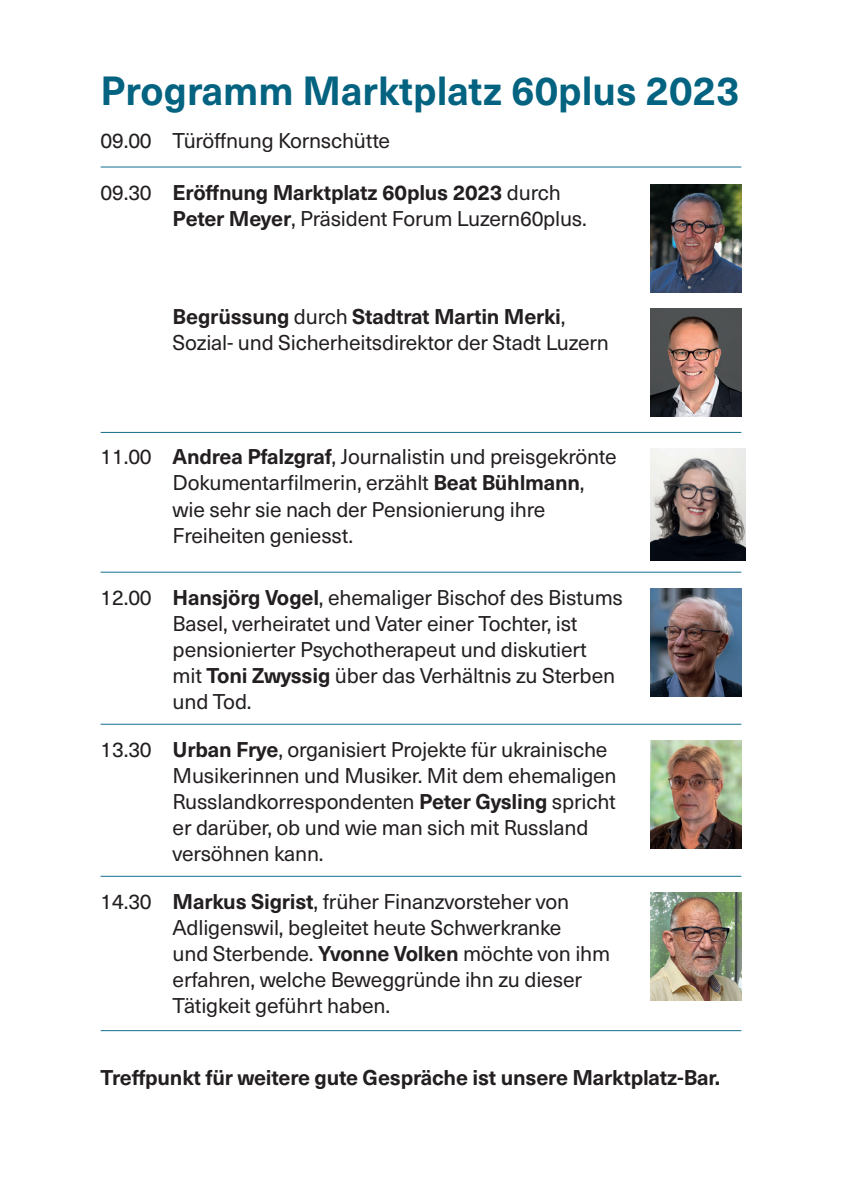
<style>
.page{position:relative;width:842px;height:1191px;background:#fff}
.page>*{position:absolute;margin:0;border:0;box-sizing:border-box;transform-origin:0 0}
.titel{font:700 40px "Neue Haas Unica Pro";color:#046380}
.text{font:21px/26px "Neue Haas Unica Pro";letter-spacing:-.01em;color:#231f20}
.text-2{font:700 21px "Neue Haas Unica Pro";letter-spacing:-.01em;color:#231f20}
.s1{font-weight:400}
.s2{font-weight:700}
</style>
<div class="page">
<img style="left:651px;top:184px;width:90px;height:108px">
<img style="left:651px;top:308px;width:90px;height:108px">
<img style="left:651px;top:448px;width:94px;height:112px">
<img style="left:651px;top:589px;width:90px;height:107px">
<img style="left:651px;top:741px;width:90px;height:107px">
<img style="left:651px;top:892px;width:90px;height:108px">
<hr style="left:101px;top:167px;width:640px;height:1px;background:#116f8b">
<hr style="left:101px;top:432px;width:640px;height:1px;background:#116f8b">
<hr style="left:101px;top:572px;width:640px;height:1px;background:#116f8b">
<hr style="left:101px;top:724px;width:640px;height:1px;background:#116f8b">
<hr style="left:101px;top:876px;width:640px;height:1px;background:#116f8b">
<hr style="left:101px;top:1030px;width:640px;height:1px;background:#116f8b">
<p class="titel" style="left:101px;top:66px;width:640px">Programm Marktplatz 60plus 2023</p>
<p class="text" style="left:101px;top:128px;width:291px">09.00 Türöffnung Kornschütte</p>
<p class="text-2" style="left:101px;top:180px;width:462px"><span class="s1">09.30</span> Eröffnung Marktplatz 60plus 2023 <span class="s1">durch</span></p>
<p class="text" style="left:173px;top:206px;width:416px"><span class="s2">Peter Meyer</span>, Präsident Forum Luzern60plus.</p>
<p class="text-2" style="left:173px;top:304px;width:394px">Begrüssung <span class="s1">durch</span> Stadtrat Martin Merki<span class="s1">,</span></p>
<p class="text" style="left:173px;top:330px;width:438px">Sozial- und Sicherheitsdirektor der Stadt Luzern</p>
<p class="text" style="left:173px;top:444px;width:445px;text-indent:-72px">11.00 <span class="s2">Andrea Pfalzgraf</span>, Journalistin und preisgekrönte<br>Dokumentarfilmerin, erzählt <span class="s2">Beat Bühlmann</span>,</p>
<p class="text" style="left:173px;top:496px;width:374px">wie sehr sie nach der Pensionierung ihre</p>
<p class="text" style="left:173px;top:522px;width:182px">Freiheiten geniesst.</p>
<p class="text" style="left:173px;top:584px;width:452px;text-indent:-72px">12.00 <span class="s2">Hansjörg Vogel</span>, ehemaliger Bischof des Bistums<br>Basel, verheiratet und Vater einer Tochter, ist</p>
<p class="text" style="left:173px;top:636px;width:416px">pensionierter Psychotherapeut und diskutiert</p>
<p class="text" style="left:173px;top:662px;width:444px">mit <span class="s2">Toni Zwyssig</span> über das Verhältnis zu Sterben</p>
<p class="text" style="left:173px;top:688px;width:81px">und Tod.</p>
<p class="text" style="left:173px;top:736px;width:445px;text-indent:-72px">13.30 <span class="s2">Urban Frye</span>, organisiert Projekte für ukrainische<br>Musikerinnen und Musiker. Mit dem ehemaligen<br>Russlandkorrespondenten <span class="s2">Peter Gysling</span> spricht</p>
<p class="text" style="left:173px;top:814px;width:417px">er darüber, ob und wie man sich mit Russland</p>
<p class="text" style="left:173px;top:840px;width:152px">versöhnen kann.</p>
<p class="text" style="left:101px;top:888px;width:470px">14.30 <span class="s2">Markus Sigrist</span>, früher Finanzvorsteher von</p>
<p class="text" style="left:173px;top:914px;width:390px">Adligenswil, begleitet heute Schwerkranke</p>
<p class="text" style="left:173px;top:940px;width:439px">und Sterbende. <span class="s2">Yvonne Volken</span> möchte von ihm</p>
<p class="text" style="left:173px;top:966px;width:411px">erfahren, welche Beweggründe ihn zu dieser</p>
<p class="text" style="left:173px;top:992px;width:219px">Tätigkeit geführt haben.</p>
<p class="text-2" style="left:101px;top:1064px;width:621px">Treffpunkt für weitere gute Gespräche ist unsere Marktplatz-Bar.</p>
</div>
